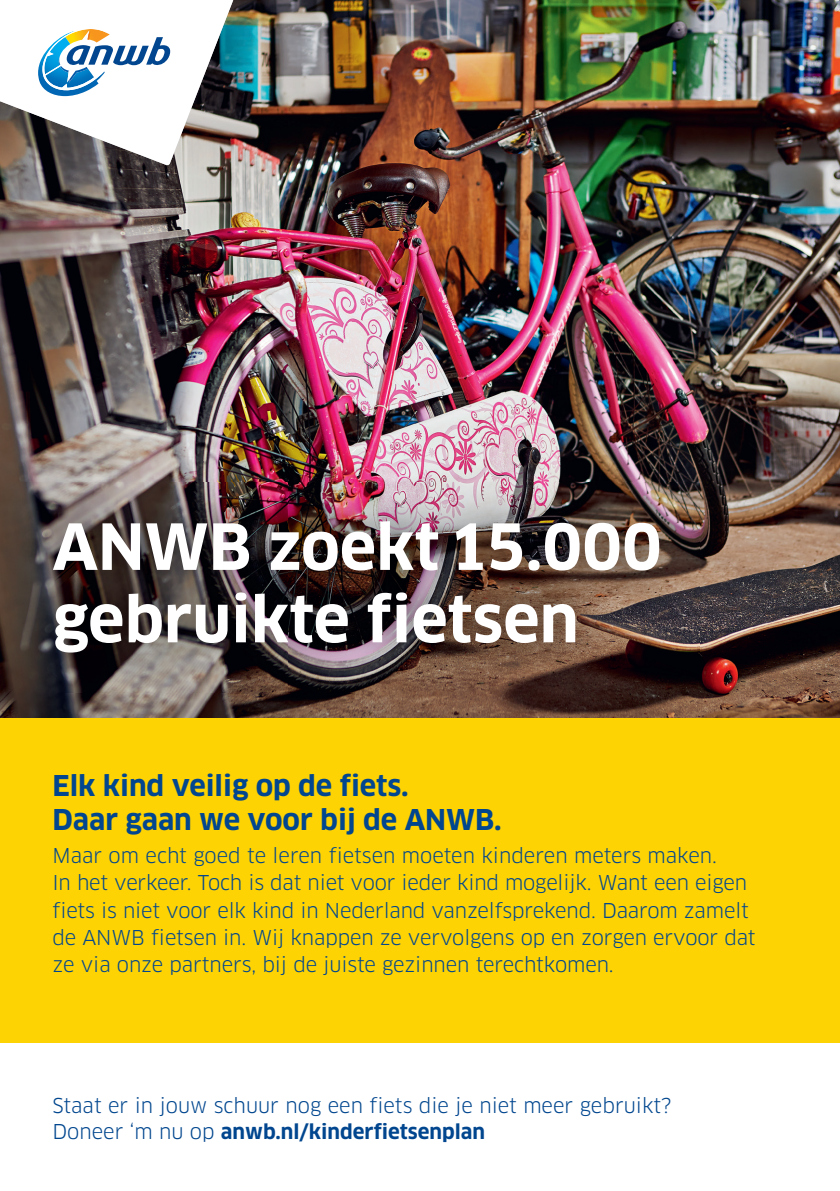
<style>
.page{position:relative;width:840px;height:1191px;background:#fff}
.page>*{position:absolute;margin:0;border:0;box-sizing:border-box;transform-origin:0 0}
.t1{font:700 62px/72.4px "Clan Pro";color:#fff}
.t2{font:700 28px/34px "Clan Pro";color:#01468e}
.t3{font:20px/27px "Clan Pro";letter-spacing:-.005em;color:#01468e}
.s1{font-weight:700}
</style>
<div class="page">
<img style="left:0;top:0;width:839px;height:718px">
<div style="left:0;top:718px;width:839px;height:324px;background:#fed304"></div>
<svg style="left:0;top:0;width:240px;height:165px"></svg>
<img style="left:16px;top:483px;width:683px;height:209px">
<h1 class="t1" style="left:52px;top:511px;width:610px">ANWB zoekt 15.000 gebruikte fietsen</h1>
<h2 class="t2" style="left:52px;top:769px;width:450px">Elk kind veilig op de fiets.<br>Daar gaan we voor bĳ de ANWB.</h2>
<p class="t3" style="left:52px;top:842px;width:704px">Maar om echt goed te leren fietsen moeten kinderen meters maken.<br>In het verkeer. Toch is dat niet voor ieder kind mogelĳk. Want een eigen fiets is niet voor elk kind in Nederland vanzelfsprekend. Daarom zamelt de ANWB fietsen in. Wĳ knappen ze vervolgens op en zorgen ervoor dat ze via onze partners, bĳ de juiste gezinnen terechtkomen.</p>
<p class="t3" style="left:52px;top:1092px;width:620px;line-height:26px">Staat er in jouw schuur nog een fiets die je niet meer gebruikt?<br>Doneer ‘m nu op <span class="s1">anwb.nl/kinderfietsenplan</span></p>
</div>
